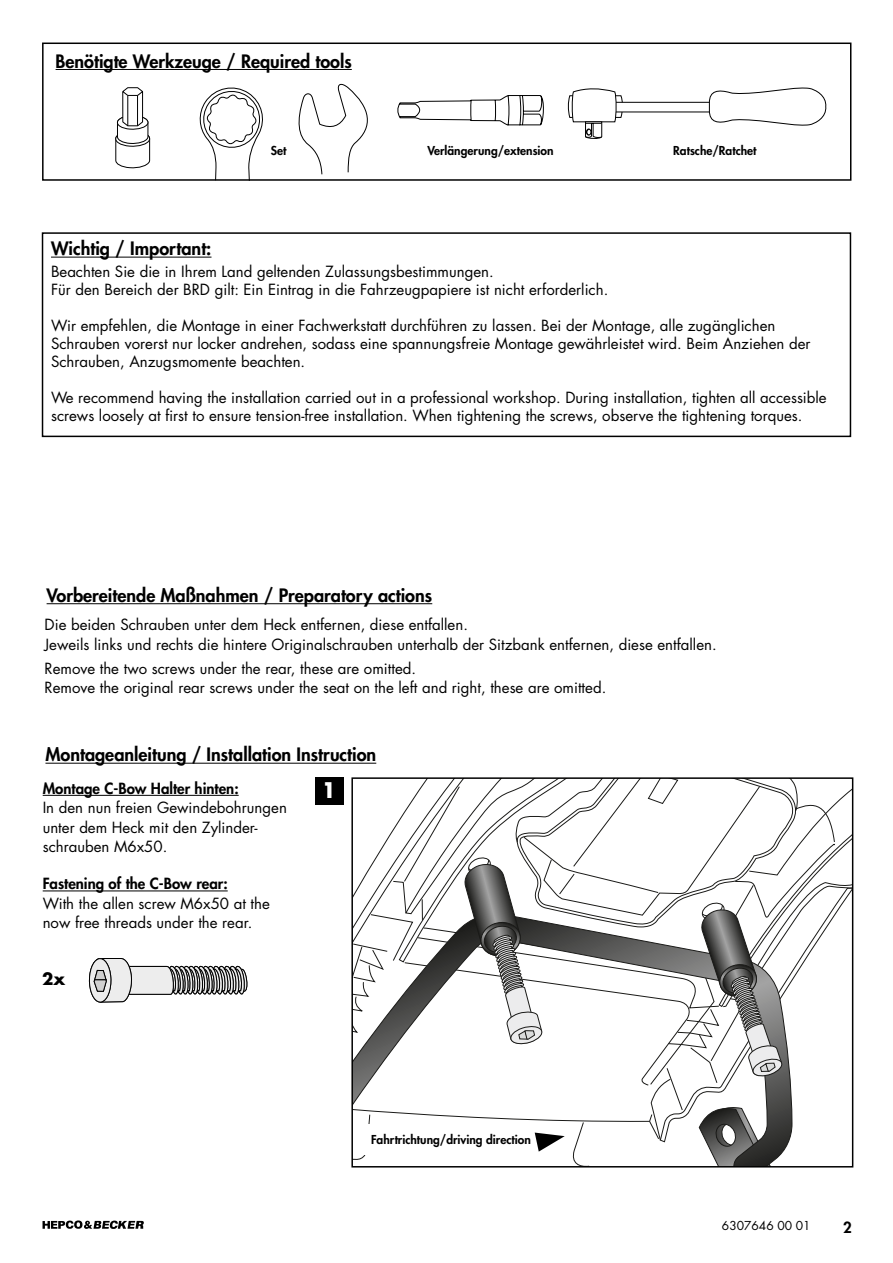
<style>
.page{position:relative;width:893px;height:1263px;background:#fff}
.page>*{position:absolute;margin:0;border:0;box-sizing:border-box;transform-origin:0 0}
.t1{font:700 21px "Futura Std";color:#fff}
.Headlines{font:800 18px "Futura Std";color:#000}
.t2{font:700 16.5px "Futura Std";color:#000}
.Fließtext{font:15px/18px "Futura Std";color:#000}
.t3{font:800 15px "Futura Std";color:#000}
.t4{font:800 12px "Futura Std";color:#000}
.t5{font:12px "Futura Std";color:#000}
</style>
<div class="page">
<svg style="left:43px;top:1220px;width:101px;height:9px"></svg>
<div style="left:42px;top:232px;width:809px;height:205px;border:2px solid #000"></div>
<div style="left:42px;top:43px;width:809px;height:138px;border:2px solid #000"></div>
<hr style="left:51px;top:257px;width:160px;height:1px;background:#000">
<hr style="left:47px;top:603px;width:385px;height:1px;background:#000">
<div style="left:315px;top:777px;width:29px;height:28px;background:#000"></div>
<svg style="left:352px;top:778px;width:501px;height:389px"></svg>
<hr style="left:45px;top:763px;width:331px;height:1px;background:#000">
<hr style="left:43px;top:795px;width:196px;height:1px;background:#000">
<hr style="left:43px;top:890px;width:185px;height:1px;background:#000">
<svg style="left:298px;top:83px;width:70px;height:92px"></svg>
<svg style="left:115px;top:87px;width:36px;height:82px"></svg>
<hr style="left:56px;top:69px;width:296px;height:1px;background:#000">
<svg style="left:397px;top:95px;width:147px;height:31px"></svg>
<div style="left:611px;top:102px;width:101px;height:10px;border:1px solid #000"></div>
<svg style="left:568px;top:88px;width:55px;height:51px"></svg>
<svg style="left:709px;top:87px;width:118px;height:39px"></svg>
<svg style="left:197px;top:87px;width:69px;height:148px"></svg>
<svg style="left:89px;top:958px;width:159px;height:45px"></svg>
<p class="Headlines" style="left:56px;top:50px;width:298px">Benötigte Werkzeuge / Required tools</p>
<p class="t4" style="left:271px;top:143px;width:17px">Set</p>
<p class="t4" style="left:427px;top:143px;width:128px">Verlängerung/extension</p>
<p class="t4" style="left:673px;top:143px;width:85px">Ratsche/Ratchet</p>
<p class="Headlines" style="left:51px;top:237px;width:162px">Wichtig / Important:</p>
<p class="Fließtext" style="left:51px;top:263px;width:444px">Beachten Sie die in Ihrem Land geltenden Zulassungsbestimmungen.</p>
<p class="Fließtext" style="left:51px;top:281px;width:559px">Für den Bereich der BRD gilt: Ein Eintrag in die Fahrzeugpapiere ist nicht erforderlich.</p>
<p class="Fließtext" style="left:51px;top:317px;width:761px">Wir empfehlen, die Montage in einer Fachwerkstatt durchführen zu lassen. Bei der Montage, alle zugänglichen<br>Schrauben vorerst nur locker andrehen, sodass eine spannungsfreie Montage gewährleistet wird. Beim Anziehen der<br>Schrauben, Anzugsmomente beachten.</p>
<p class="Fließtext" style="left:51px;top:389px;width:777px">We recommend having the installation carried out in a professional workshop. During installation, tighten all accessible screws loosely at first to ensure tension-free installation. When tightening the screws, observe the tightening torques.</p>
<p class="Headlines" style="left:47px;top:584px;width:387px">Vorbereitende Maßnahmen / Preparatory actions</p>
<p class="Fließtext" style="left:45px;top:616px;width:425px">Die beiden Schrauben unter dem Heck entfernen, diese entfallen.</p>
<p class="Fließtext" style="left:45px;top:635px;width:674px">Jeweils links und rechts die hintere Originalschrauben unterhalb der Sitzbank entfernen, diese entfallen.</p>
<p class="Fließtext" style="left:45px;top:659px;width:373px">Remove the two screws under the rear, these are omitted.</p>
<p class="Fließtext" style="left:45px;top:679px;width:563px">Remove the original rear screws under the seat on the left and right, these are omitted.</p>
<p class="Headlines" style="left:45px;top:743px;width:332px">Montageanleitung / Installation Instruction</p>
<p class="t3" style="left:43px;top:779px;width:197px">Montage C-Bow Halter hinten:</p>
<p class="Fließtext" style="left:43px;top:798px;width:246px;line-height:19.5px">In den nun freien Gewindebohrungen unter dem Heck mit den Zylinder&shy;schrauben M6x50.</p>
<p class="t3" style="left:43px;top:874px;width:187px">Fastening of the C-Bow rear:</p>
<p class="Fließtext" style="left:43px;top:894px;width:229px;line-height:19.5px">With the allen screw M6x50 at the now free threads under the rear.</p>
<p class="t1" style="left:322px;top:776px;width:16px">1</p>
<p class="t2" style="left:42px;top:968px;width:25px">2x</p>
<p class="t4" style="left:371px;top:1131px;width:161px">Fahrtrichtung/driving direction</p>
<p class="t5" style="left:722px;top:1218px;width:90px">6307646 00 01</p>
<p class="t3" style="left:843px;top:1218px;width:10px">2</p>
</div>
